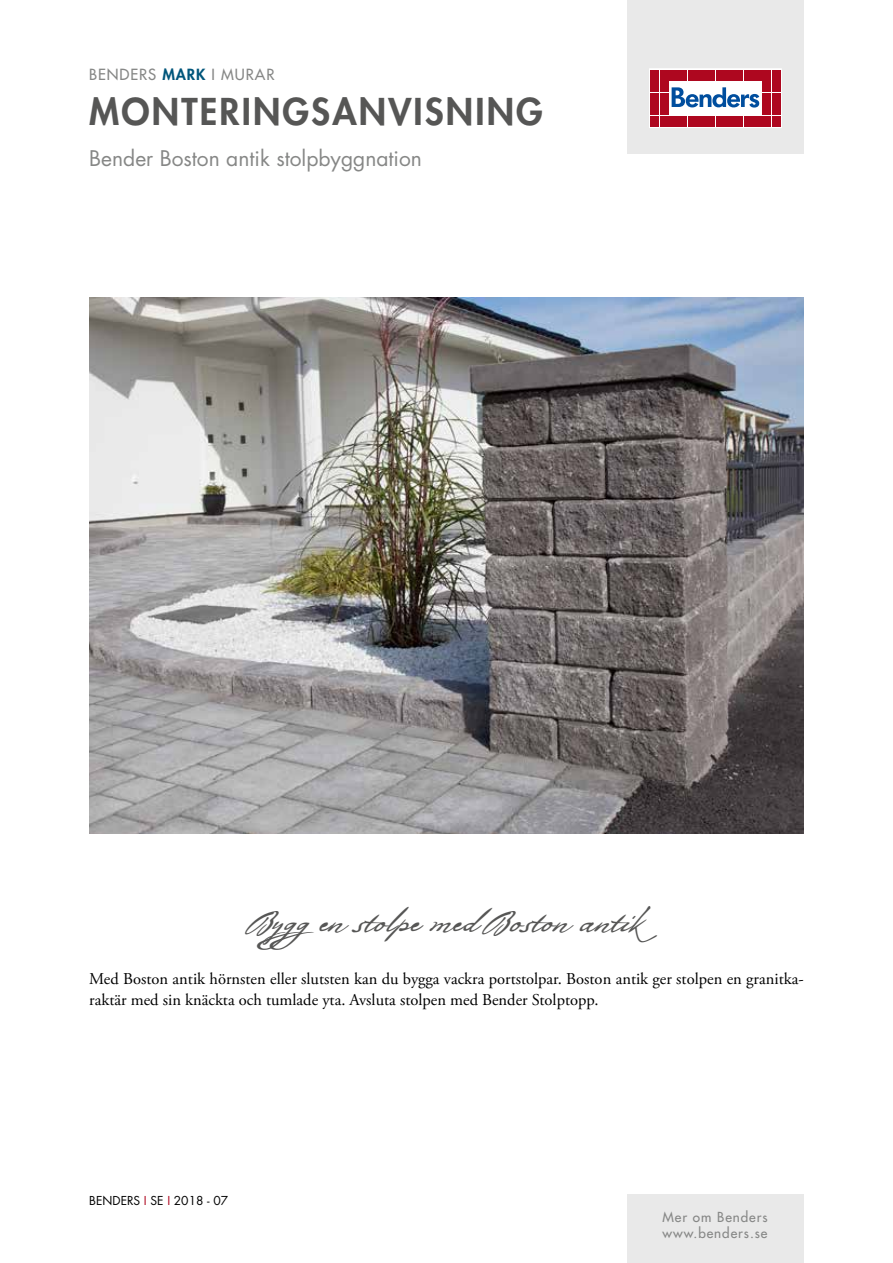
<style>
.page{position:relative;width:893px;height:1263px;background:#fff}
.page>*{position:absolute;margin:0;border:0;box-sizing:border-box;transform-origin:0 0}
.t1{font:800 36px "Futura Std";letter-spacing:.06em;color:#565655}
.t2{font:33px "Bolivar";letter-spacing:.005em;color:#565655}
.t3{font:21px "Futura Std";color:#868786}
.t4{font:16.5px/21px "Adobe Garamond Pro";color:#000}
.t5{font:500 15px "Futura Std";letter-spacing:.06em;color:#868786}
.t6{font:500 13.5px/16.2px "Futura Std";letter-spacing:.07em;color:#868786}
.t7{font:12px "Futura Std";color:#000}
.s1{font-weight:800;color:#00567b}
.s2{color:#ae071f}
</style>
<div class="page">
<div style="left:627px;top:0;width:177px;height:153px;background:#e9e9e9"></div>
<svg style="left:649px;top:69px;width:132px;height:59px;fill:#fff"></svg>
<div style="left:651px;top:70px;width:8px;height:10px;background:#ae071f"></div>
<div style="left:660px;top:70px;width:8px;height:10px;background:#ae071f"></div>
<div style="left:651px;top:81px;width:8px;height:11px;background:#ae071f"></div>
<div style="left:660px;top:81px;width:8px;height:11px;background:#ae071f"></div>
<div style="left:651px;top:93px;width:8px;height:10px;background:#ae071f"></div>
<div style="left:660px;top:93px;width:8px;height:10px;background:#ae071f"></div>
<div style="left:651px;top:104px;width:8px;height:11px;background:#ae071f"></div>
<div style="left:660px;top:104px;width:8px;height:11px;background:#ae071f"></div>
<div style="left:651px;top:116px;width:8px;height:10px;background:#ae071f"></div>
<div style="left:660px;top:116px;width:8px;height:10px;background:#ae071f"></div>
<div style="left:669px;top:70px;width:8px;height:10px;background:#ae071f"></div>
<div style="left:679px;top:70px;width:8px;height:10px;background:#ae071f"></div>
<div style="left:688px;top:70px;width:8px;height:10px;background:#ae071f"></div>
<div style="left:697px;top:70px;width:9px;height:10px;background:#ae071f"></div>
<div style="left:707px;top:70px;width:8px;height:10px;background:#ae071f"></div>
<div style="left:716px;top:70px;width:8px;height:10px;background:#ae071f"></div>
<div style="left:725px;top:70px;width:9px;height:10px;background:#ae071f"></div>
<div style="left:735px;top:70px;width:8px;height:10px;background:#ae071f"></div>
<div style="left:744px;top:70px;width:8px;height:10px;background:#ae071f"></div>
<div style="left:753px;top:70px;width:9px;height:10px;background:#ae071f"></div>
<div style="left:669px;top:116px;width:8px;height:10px;background:#ae071f"></div>
<div style="left:679px;top:116px;width:8px;height:10px;background:#ae071f"></div>
<div style="left:688px;top:116px;width:8px;height:10px;background:#ae071f"></div>
<div style="left:697px;top:116px;width:9px;height:10px;background:#ae071f"></div>
<div style="left:707px;top:116px;width:8px;height:10px;background:#ae071f"></div>
<div style="left:716px;top:116px;width:8px;height:10px;background:#ae071f"></div>
<div style="left:725px;top:116px;width:9px;height:10px;background:#ae071f"></div>
<div style="left:735px;top:116px;width:8px;height:10px;background:#ae071f"></div>
<div style="left:744px;top:116px;width:8px;height:10px;background:#ae071f"></div>
<div style="left:753px;top:116px;width:9px;height:10px;background:#ae071f"></div>
<div style="left:763px;top:70px;width:8px;height:10px;background:#ae071f"></div>
<div style="left:772px;top:70px;width:8px;height:10px;background:#ae071f"></div>
<div style="left:763px;top:81px;width:8px;height:11px;background:#ae071f"></div>
<div style="left:772px;top:81px;width:8px;height:11px;background:#ae071f"></div>
<div style="left:763px;top:93px;width:8px;height:10px;background:#ae071f"></div>
<div style="left:772px;top:93px;width:8px;height:10px;background:#ae071f"></div>
<div style="left:763px;top:104px;width:8px;height:11px;background:#ae071f"></div>
<div style="left:772px;top:104px;width:8px;height:11px;background:#ae071f"></div>
<div style="left:763px;top:116px;width:8px;height:10px;background:#ae071f"></div>
<div style="left:772px;top:116px;width:8px;height:10px;background:#ae071f"></div>
<svg style="left:672px;top:87px;width:87px;height:21px"></svg>
<div style="left:627px;top:1195px;width:177px;height:68px;background:#e9e9e9"></div>
<img style="left:89px;top:298px;width:715px;height:535px">
<p class="t5" style="left:89px;top:65px;width:187px">BENDERS <span class="s1">MARK</span> I MURAR</p>
<h1 class="t1" style="left:89px;top:89px;width:455px">MONTERINGSANVISNING</h1>
<p class="t3" style="left:89px;top:145px;width:334px">Bender Boston antik stolpbyggnation</p>
<h2 class="t2" style="left:252px;top:901px;width:412px">Byggen stolpe med Boston antik</h2>
<p class="t4" style="left:89px;top:968px;width:716px">Med Boston antik hörnsten eller slutsten kan du bygga vackra portstolpar. Boston antik ger stolpen en granitka&shy;raktär med sin knäckta och tumlade yta. Avsluta stolpen med Bender Stolptopp.</p>
<p class="t7" style="left:89px;top:1193px;width:140px">BENDERS <span class="s2">I</span> SE <span class="s2">I</span> 2018 - 07</p>
<p class="t6" style="left:662px;top:1209px;width:107px">Mer om Benders www.benders.se</p>
</div>
